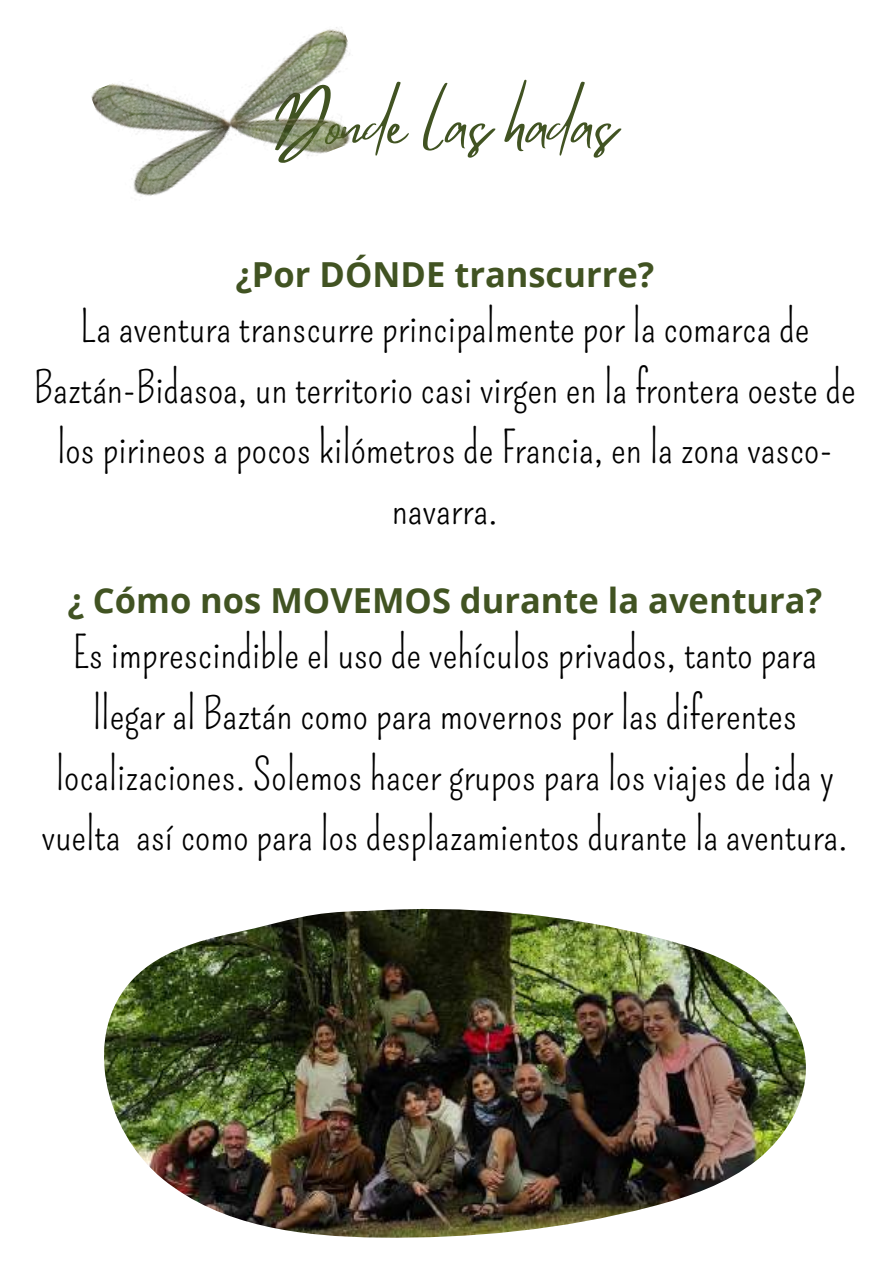
<style>
.page{position:relative;width:893px;height:1264px;background:#fff}
.page>*{position:absolute;margin:0;border:0;box-sizing:border-box;transform-origin:0 0}
.t1{font:60px "Mistrully";color:#415322}
.t2{font:43.5px/60.8px "Pompiere";color:#000;text-align:center}
.t3{font:700 34.5px "Open Sans";color:#415322}
</style>
<div class="page">
<img style="left:91px;top:27px;width:260px;height:170px">
<img style="left:104px;top:908px;width:701px;height:330px">
<h1 class="t1" style="left:274px;top:77px;width:343px">Donde las hadas</h1>
<p class="t3" style="left:235px;top:250px;width:420px">¿Por DÓNDE transcurre?</p>
<p class="t2" style="left:34px;top:297px;width:823px">La aventura transcurre principalmente por la comarca de Baztán-Bidasoa, un territorio casi virgen en la frontera oeste de los pirineos a pocos kilómetros de Francia, en la zona vasco&shy;navarra.</p>
<p class="t3" style="left:67px;top:576px;width:756px">¿ Cómo nos MOVEMOS durante la aventura?</p>
<p class="t2" style="left:42px;top:623px;width:807px">Es imprescindible el uso de vehículos privados, tanto para llegar al Baztán como para movernos por las diferentes localizaciones. Solemos hacer grupos para los viajes de ida y vuelta así como para los desplazamientos durante la aventura.</p>
</div>
